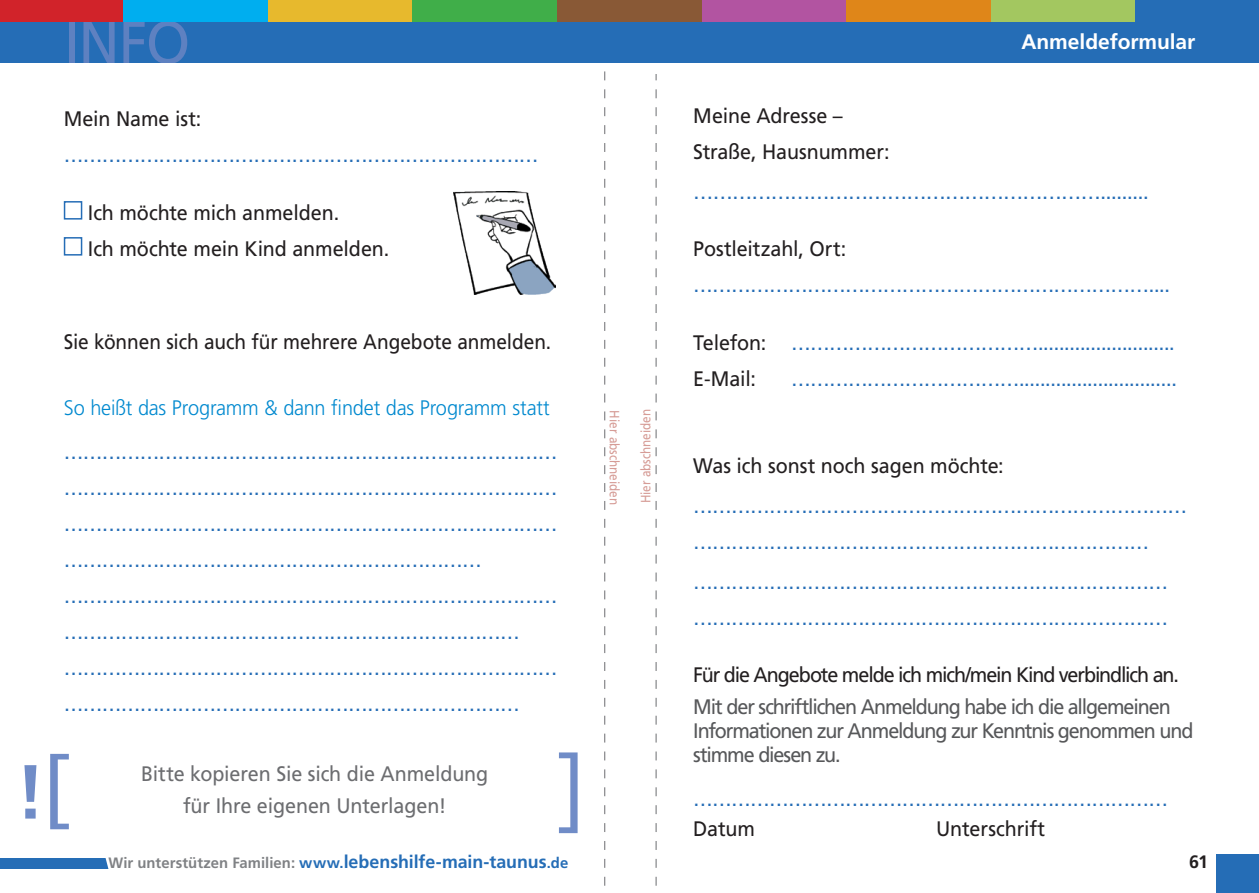
<style>
.page{position:relative;width:1259px;height:893px;background:#fff}
.page>*{position:absolute;margin:0;border:0;box-sizing:border-box;transform-origin:0 0}
.t1{font:60px "Frutiger LT";color:#5e81c1;scale:.95 1}
.t2{font:21px/36px "Frutiger LT";letter-spacing:-.005em;color:#256db6;scale:.94 1}
.t3{font:21px/36px "Frutiger LT";letter-spacing:-.01em;color:#231f20;scale:.94 1}
.t4{font:21px/24px "Frutiger LT";letter-spacing:-.055em;color:#57585a;scale:.94 1}
.t5{font:21px/31.5px "Frutiger LT";letter-spacing:-.005em;color:#6c6d70;text-align:center;scale:.94 1}
.t6{font:21px "Frutiger LT";letter-spacing:-.06em;color:#231f20;scale:.94 1}
.t7{font:300 21px "Frutiger LT";letter-spacing:-.01em;color:#0089cf;scale:.95 1}
.t8{font:21px "Frutiger LT";letter-spacing:-.01em;color:#231f20;scale:.91 1}
.t9{font:21px "Frutiger LT";letter-spacing:-.005em;color:#256db6;scale:.96 1}
.t10{font:700 21px "Frutiger LT";letter-spacing:-.005em;color:#fff}
.t11{font:700 18px "Frutiger LT";color:#231f20}
.t12{font:700 15px "Frutiger LT";letter-spacing:.005em;color:#808285}
.t13{font:13.5px "Frutiger LT";color:#d69c96;scale:.87 1}
.s1{color:#231f20}
.s2{color:#256db6}
.s3{font-size:18px;color:#256db6}
</style>
<div class="page">
<div style="left:0;top:21px;width:1259px;height:43px;background:#256db6"></div>
<div style="left:0;top:858px;width:110px;height:10px;background:#256db6"></div>
<svg style="left:101px;top:858px;width:9px;height:11px"></svg>
<div style="left:1216px;top:855px;width:43px;height:38px;background:#256db6"></div>
<div style="left:64px;top:201px;width:18px;height:19px;border:2px solid #256db6"></div>
<div style="left:64px;top:237px;width:18px;height:19px;border:2px solid #256db6"></div>
<svg style="left:50px;top:754px;width:19px;height:75px"></svg>
<svg style="left:559px;top:752px;width:18px;height:81px"></svg>
<svg style="left:24px;top:765px;width:12px;height:54px"></svg>
<img style="left:453px;top:191px;width:103px;height:103px">
<svg style="left:656px;top:74px;width:1px;height:812px"></svg>
<div style="left:0;top:63px;width:1259px;height:11px;background:#fff"></div>
<svg style="left:604px;top:71px;width:1px;height:815px"></svg>
<div style="left:0;top:0;width:123px;height:22px;background:#d1232a"></div>
<div style="left:123px;top:0;width:145px;height:22px;background:#00aeef"></div>
<div style="left:268px;top:0;width:144px;height:22px;background:#e7b92d"></div>
<div style="left:412px;top:0;width:145px;height:22px;background:#40ae49"></div>
<div style="left:557px;top:0;width:145px;height:22px;background:#895936"></div>
<div style="left:702px;top:0;width:144px;height:22px;background:#b254a1"></div>
<div style="left:846px;top:0;width:145px;height:22px;background:#df8619"></div>
<div style="left:991px;top:0;width:144px;height:22px;background:#a3c760"></div>
<div style="left:1135px;top:0;width:124px;height:22px;background:#256db6"></div>
<h1 class="t1" style="left:64px;top:7px;width:135px">INFO</h1>
<p class="t3" style="left:64px;top:101px;width:148px">Mein Name ist:</p>
<p class="t2" style="left:64px;top:137px;width:507px">…………………………………………………………………</p>
<p class="t3" style="left:88px;top:194px;width:322px">Ich möchte mich anmelden.<br>Ich möchte mein Kind anmelden.</p>
<p class="t8" style="left:64px;top:329px;width:537px">Sie können sich auch für mehrere Angebote anmelden.</p>
<p class="t7" style="left:64px;top:395px;width:513px">So heißt das Programm &amp; dann findet das Programm statt</p>
<p class="t2" style="left:64px;top:434px;width:527px">…………………………………………………………………… …………………………………………………………………… …………………………………………………………………… ………………………………………………………… …………………………………………………………………… ……………………………………………………………… …………………………………………………………………… ………………………………………………………………</p>
<p class="t5" style="left:141px;top:758px;width:371px">Bitte kopieren Sie sich die Anmeldung für Ihre eigenen Unterlagen!</p>
<p class="t13" style="left:622px;top:410px;width:110px;rotate:90deg">Hier abschneiden</p>
<p class="t13" style="left:638px;top:503px;width:110px;rotate:-90deg">Hier abschneiden</p>
<p class="t10" style="left:1021px;top:30px;width:175px">Anmeldeformular</p>
<p class="t3" style="left:693px;top:98px;width:210px">Meine Adresse –<br>Straße, Hausnummer:</p>
<p class="t9" style="left:693px;top:180px;width:476px">……………………………………………………….........</p>
<p class="t3" style="left:693px;top:231px;width:164px">Postleitzahl, Ort:</p>
<p class="t2" style="left:693px;top:267px;width:508px">………………………………………………………………....</p>
<p class="t2" style="left:693px;top:324px;width:514px"><span class="s1">Telefon:</span> …………………………………..........................<br><span class="s1">E-Mail:</span></p>
<p class="t2" style="left:791px;top:360px;width:412px">………………………………..............................</p>
<p class="t3" style="left:693px;top:447px;width:332px">Was ich sonst noch sagen möchte:</p>
<p class="t2" style="left:693px;top:488px;width:527px">…………………………………………………………………… ………………………………………………………………</p>
<p class="t2" style="left:693px;top:564px;width:507px">………………………………………………………………… …………………………………………………………………</p>
<p class="t6" style="left:693px;top:663px;width:518px">Für die Angebote melde ich mich/mein Kind verbindlich an.</p>
<p class="t4" style="left:693px;top:695px;width:533px">Mit der schriftlichen Anmeldung habe ich die allgemeinen<br>Informationen zur Anmeldung zur Kenntnis genommen und stimme diesen zu.</p>
<p class="t2" style="left:693px;top:781px;width:507px">…………………………………………………………………</p>
<p class="t3" style="left:693px;top:811px;width:67px">Datum</p>
<p class="t3" style="left:936px;top:811px;width:118px">Unterschrift</p>
<p class="t12" style="left:108px;top:854px;width:461px">Wir unterstützen Familien: <span class="s2">www.</span><span class="s3">lebenshilfe-main-taunus</span><span class="s2">.de</span></p>
<p class="t11" style="left:1189px;top:851px;width:21px">61</p>
</div>
